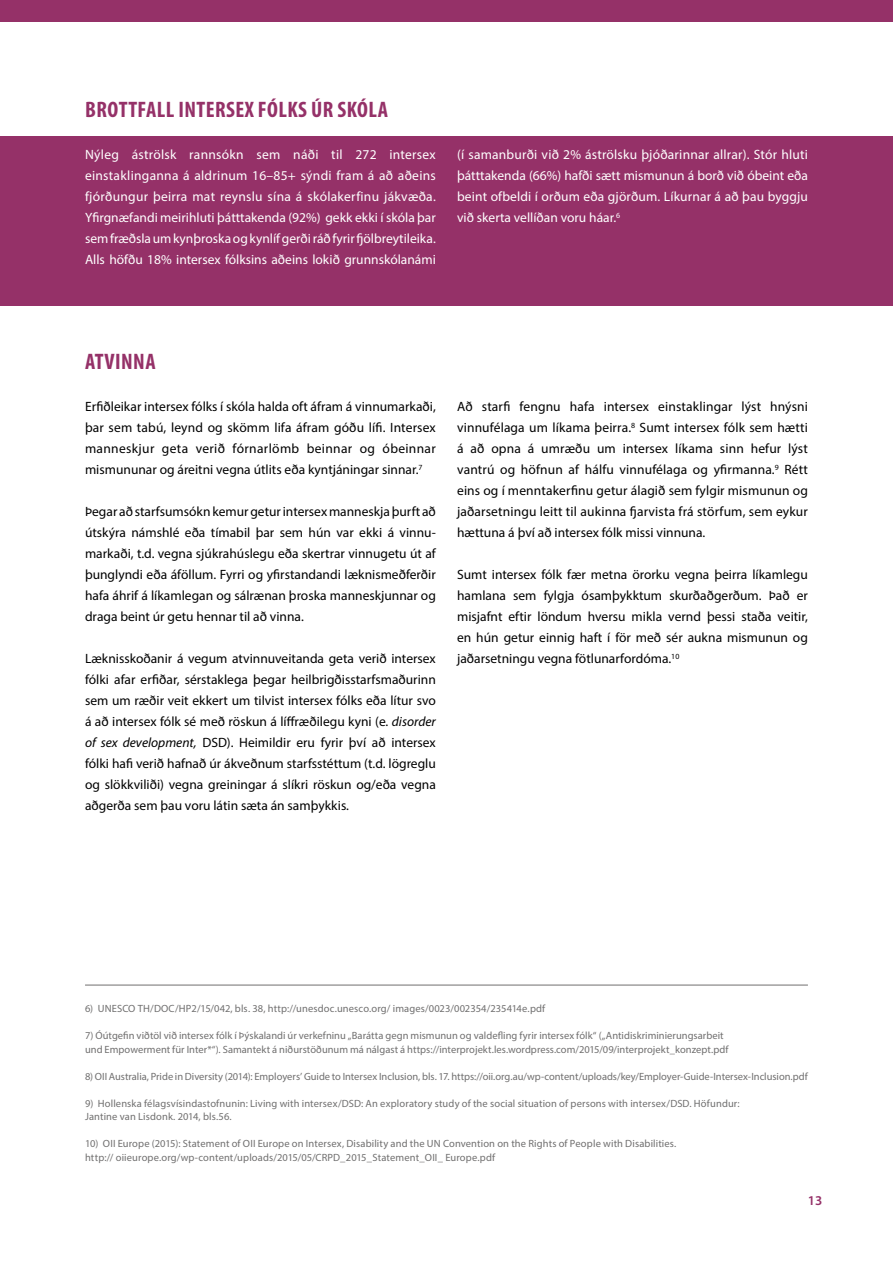
<style>
.page{position:relative;width:893px;height:1263px;background:#fff}
.page>*{position:absolute;margin:0;border:0;box-sizing:border-box;transform-origin:0 0}
.t1{font:700 condensed 22.5px "Myriad Pro";letter-spacing:.02em;color:#953168}
.t2{font:13.5px/21px "Myriad Pro";color:#000;text-align:justify}
.t3{font:13.5px/21px "Myriad Pro";color:#fff;text-align:justify}
.t4{font:600 13.5px "Myriad Pro";color:#953168}
.t5{font:10.5px/13.5px "Myriad Pro";letter-spacing:.005em;color:#706f6f}
.s1{font-style:italic}
</style>
<div class="page">
<div style="left:0;top:0;width:893px;height:21px;background:#953168"></div>
<hr style="left:85px;top:985px;width:723px;height:1px;background:#706f6f">
<div style="left:0;top:136px;width:893px;height:170px;background:#953168"></div>
<h1 class="t1" style="left:85px;top:95px;width:304px">BROTTFALL INTERSEX FÓLKS ÚR SKÓLA</h1>
<p class="t3" style="left:85px;top:144px;width:352px">Nýleg áströlsk rannsókn sem náði til 272 intersex einstaklinganna á aldrinum 16–85+ sýndi fram á að aðeins fjórðungur þeirra mat reynslu sína á skólakerfinu jákvæða.<br>Yfirgnæfandi meirihluti þátttakenda (92%) gekk ekki í skóla þar sem fræðsla um kynþroska og kynlíf gerði ráð fyrir fjölbreytileika.<br>Alls höfðu 18% intersex fólksins aðeins lokið grunnskólanámi</p>
<p class="t3" style="left:457px;top:144px;width:352px">(í samanburði við 2% áströlsku þjóðarinnar allrar). Stór hluti þátttakenda (66%) hafði sætt mismunun á borð við óbeint eða beint ofbeldi í orðum eða gjörðum. Líkurnar á að þau byggju við skerta vellíðan voru háar.<sup>6</sup></p>
<h1 class="t1" style="left:85px;top:347px;width:72px">ATVINNA</h1>
<p class="t2" style="left:85px;top:396px;width:352px">Erfiðleikar intersex fólks í skóla halda oft áfram á vinnumarkaði, þar sem tabú, leynd og skömm lifa áfram góðu lífi. Intersex manneskjur geta verið fórnarlömb beinnar og óbeinnar mismununar og áreitni vegna útlits eða kyntjáningar sinnar.<sup>7</sup></p>
<p class="t2" style="left:85px;top:501px;width:352px">Þegar að starfsumsókn kemur getur intersex manneskja þurft að útskýra námshlé eða tímabil þar sem hún var ekki á vinnu&shy;markaði, t.d. vegna sjúkrahúslegu eða skertrar vinnugetu út af þunglyndi eða áföllum. Fyrri og yfirstandandi læknismeðferðir hafa áhrif á líkamlegan og sálrænan þroska manneskjunnar og draga beint úr getu hennar til að vinna.</p>
<p class="t2" style="left:85px;top:648px;width:352px">Læknisskoðanir á vegum atvinnuveitanda geta verið intersex fólki afar erfiðar, sérstaklega þegar heilbrigðisstarfsmaðurinn sem um ræðir veit ekkert um tilvist intersex fólks eða lítur svo á að intersex fólk sé með röskun á líffræðilegu kyni (e. <span class="s1">disorder of sex development,</span> DSD). Heimildir eru fyrir því að intersex fólki hafi verið hafnað úr ákveðnum starfsstéttum (t.d. lögreglu og slökkviliði) vegna greiningar á slíkri röskun og/eða vegna aðgerða sem þau voru látin sæta án samþykkis.</p>
<p class="t2" style="left:457px;top:396px;width:352px">Að starfi fengnu hafa intersex einstaklingar lýst hnýsni vinnufélaga um líkama þeirra.<sup>8</sup> Sumt intersex fólk sem hætti á að opna á umræðu um intersex líkama sinn hefur lýst vantrú og höfnun af hálfu vinnufélaga og yfirmanna.<sup>9</sup> Rétt eins og í menntakerfinu getur álagið sem fylgir mismunun og jaðarsetningu leitt til aukinna fjarvista frá störfum, sem eykur hættuna á því að intersex fólk missi vinnuna.</p>
<p class="t2" style="left:457px;top:564px;width:352px">Sumt intersex fólk fær metna örorku vegna þeirra líkamlegu hamlana sem fylgja ósamþykktum skurðaðgerðum. Það er misjafnt eftir löndum hversu mikla vernd þessi staða veitir, en hún getur einnig haft í för með sér aukna mismunun og jaðarsetningu vegna fötlunarfordóma.<sup>10</sup></p>
<p class="t5" style="left:85px;top:1002px;width:462px">6) UNESCO TH/DOC/HP2/15/042, bls. 38, http://unesdoc.unesco.org/ images/0023/002354/235414e.pdf</p>
<p class="t5" style="left:85px;top:1029px;width:645px">7) Óútgefin viðtöl við intersex fólk í Þýskalandi úr verkefninu „Barátta gegn mismunun og valdefling fyrir intersex fólk“ („Antidiskriminierungsarbeit und Empowerment für Inter*“). Samantekt á niðurstöðunum má nálgast á https://interprojekt.les.wordpress.com/2015/09/interprojekt_konzept.pdf</p>
<p class="t5" style="left:85px;top:1069px;width:724px">8) OII Australia, Pride in Diversity (2014): Employers’ Guide to Intersex Inclusion, bls. 17. https://oii.org.au/wp-content/uploads/key/Employer-Guide-Intersex-Inclusion.pdf</p>
<p class="t5" style="left:85px;top:1096px;width:656px">9) Hollenska félagsvísindastofnunin: Living with intersex/DSD: An exploratory study of the social situation of persons with intersex/DSD. Höfundur:<br>Jantine van Lisdonk. 2014, bls.56.</p>
<p class="t5" style="left:85px;top:1137px;width:593px">10) OII Europe (2015): Statement of OII Europe on Intersex, Disability and the UN Convention on the Rights of People with Disabilities. http:// oiieurope.org/wp-content/uploads/2015/05/CRPD_2015_Statement_OII_ Europe.pdf</p>
<p class="t4" style="left:808px;top:1192px;width:16px">13</p>
</div>
